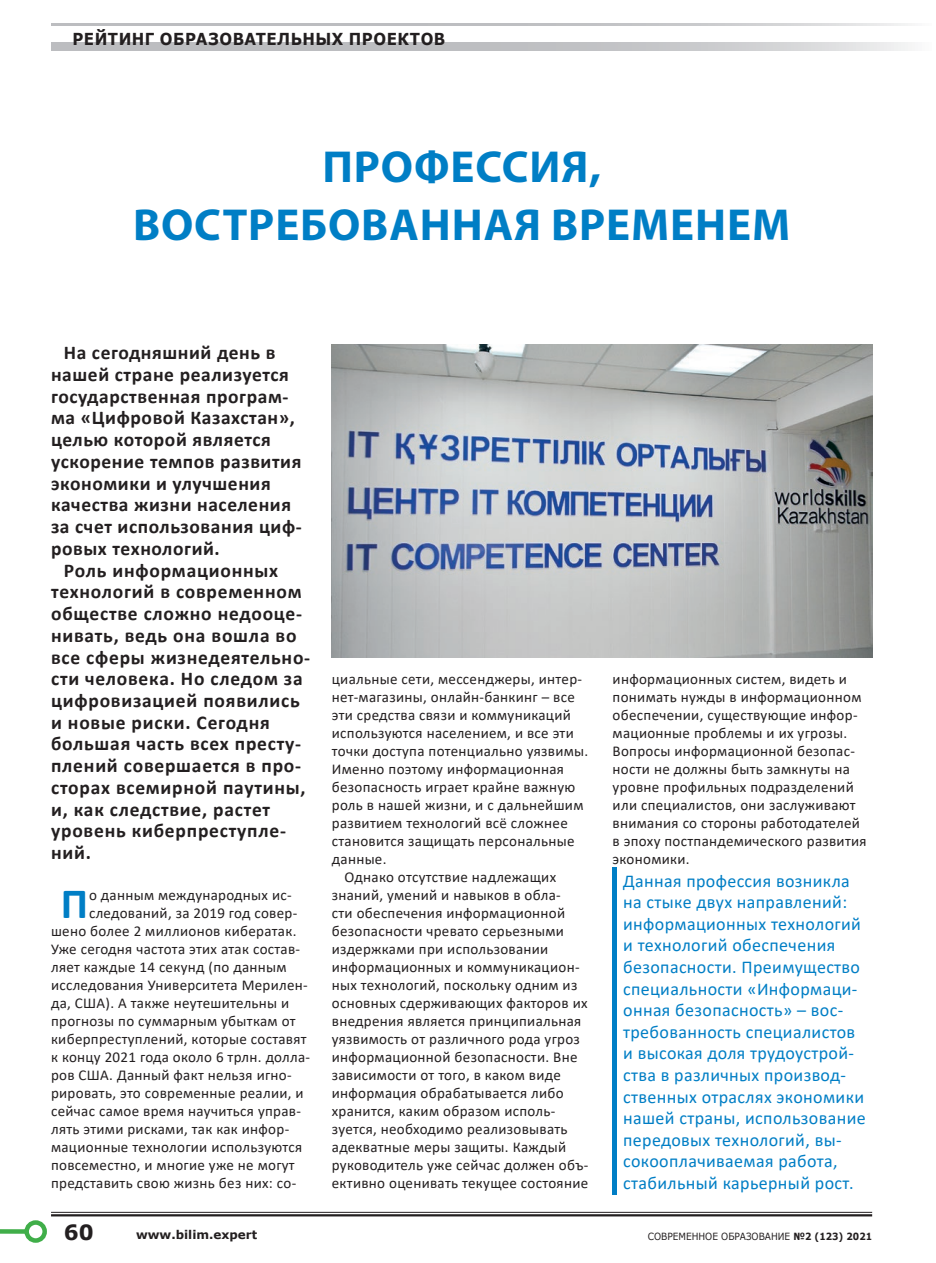
<style>
.page{position:relative;width:936px;height:1263px;background:#fff}
.page>*{position:absolute;margin:0;border:0;box-sizing:border-box;transform-origin:0 0}
.t1{font:700 45px/58.5px "Myriad Pro";letter-spacing:.02em;color:#007ec5;text-align:center}
.t2{font:700 43.35px "Calibri";color:#007ec5}
.t3{font:700 21px "Verdana";color:#231f20}
.t4{font:700 19.5px/21.8px "Calibri";letter-spacing:.035em;color:#231f20}
.t5{font:18px/21.6px "Calibri";letter-spacing:.02em;color:#007ec5}
.t6{font:700 16.5px "Verdana";letter-spacing:.03em;color:#231f20;scale:.91 1}
.t7{font:15px/18px "Calibri";letter-spacing:.02em;color:#231f20}
.t8{font:700 12px "Verdana";color:#231f20}
.t9{font:9.9px "Verdana";color:#231f20;scale:.91 1}
.s1{font-weight:700}
</style>
<div class="page">
<div style="left:612px;top:867px;width:5px;height:328px;background:#007ec5"></div>
<img style="left:332px;top:344px;width:540px;height:313px">
<hr style="left:51px;top:1212px;width:821px;height:1px;background:#231f20">
<hr style="left:51px;top:1214px;width:821px;height:2px;background:#231f20">
<svg style="left:51px;top:43px;width:857px;height:8px;background:#c5c5c8"></svg>
<div style="left:0;top:1229px;width:27px;height:5px;background:#40ae49"></div>
<div style="left:24px;top:1220px;width:23px;height:23px;border:4px solid #40ae49;border-radius:50%"></div>
<hr style="left:51px;top:23px;width:880px;height:3px;background:#bcbdc0">
<p class="t6" style="left:73px;top:27px;width:411px">РЕЙТИНГ ОБРАЗОВАТЕЛЬНЫХ ПРОЕКТОВ</p>
<h1 class="t1" style="left:133px;top:138px;width:658px">ПРОФЕССИЯ,<br>ВОСТРЕБОВАННАЯ ВРЕМЕНЕМ</h1>
<p class="t4" style="left:51px;top:341px;width:252px;text-indent:13px">На сегодняшний день в нашей стране реализуется государственная програм&shy;ма «Цифровой Казахстан», целью которой является ускорение темпов развития экономики и улучшения качества жизни населения за счет использования циф&shy;ровых технологий.</p>
<p class="t4" style="left:51px;top:559px;width:261px;text-indent:13px">Роль информационных технологий в современном обществе сложно недооце&shy;нивать, ведь она вошла во все сферы жизнедеятельно&shy;сти человека. Но следом за цифровизацией появились и новые риски. Сегодня большая часть всех престу&shy;плений совершается в про&shy;сторах всемирной паутины, и, как следствие, растет уровень киберпреступле&shy;ний.</p>
<h2 class="t2" style="left:61px;top:873px;width:29px">П</h2>
<p class="t7" style="left:89px;top:886px;width:204px">о данным международных ис-</p>
<p class="t7" style="left:89px;top:904px;width:210px">следований, за 2019 год совер-</p>
<p class="t7" style="left:51px;top:922px;width:247px">шено более 2 миллионов кибератак.</p>
<p class="t7" style="left:51px;top:940px;width:251px">Уже сегодня частота этих атак состав-</p>
<p class="t7" style="left:51px;top:958px;width:237px">ляет каждые 14 секунд (по данным</p>
<p class="t7" style="left:51px;top:976px;width:258px">исследования Университета Мерилен-</p>
<p class="t7" style="left:51px;top:994px;width:240px">да, США). А также неутешительны и</p>
<p class="t7" style="left:51px;top:1012px;width:246px">прогнозы по суммарным убыткам от</p>
<p class="t7" style="left:51px;top:1030px;width:257px">киберпреступлений, которые составят</p>
<p class="t7" style="left:51px;top:1048px;width:260px">к концу 2021 года около 6 трлн. долла-</p>
<p class="t7" style="left:51px;top:1066px;width:242px">ров США. Данный факт нельзя игно-</p>
<p class="t7" style="left:51px;top:1084px;width:254px">рировать, это современные реалии, и</p>
<p class="t7" style="left:51px;top:1102px;width:251px">сейчас самое время научиться управ-</p>
<p class="t7" style="left:51px;top:1120px;width:240px">лять этими рисками, так как инфор-</p>
<p class="t7" style="left:51px;top:1138px;width:253px">мационные технологии используются</p>
<p class="t7" style="left:51px;top:1156px;width:245px">повсеместно, и многие уже не могут</p>
<p class="t7" style="left:51px;top:1174px;width:247px">представить свою жизнь без них: со-</p>
<p class="t7" style="left:332px;top:670px;width:252px">циальные сети, мессенджеры, интер-</p>
<p class="t7" style="left:332px;top:688px;width:244px">нет-магазины, онлайн-банкинг – все</p>
<p class="t7" style="left:332px;top:706px;width:240px">эти средства связи и коммуникаций</p>
<p class="t7" style="left:332px;top:724px;width:243px">используются населением, и все эти</p>
<p class="t7" style="left:332px;top:742px;width:258px">точки доступа потенциально уязвимы.</p>
<p class="t7" style="left:332px;top:760px;width:234px">Именно поэтому информационная</p>
<p class="t7" style="left:332px;top:778px;width:245px">безопасность играет крайне важную</p>
<p class="t7" style="left:332px;top:796px;width:253px">роль в нашей жизни, и с дальнейшим</p>
<p class="t7" style="left:332px;top:814px;width:237px">развитием технологий всё сложнее</p>
<p class="t7" style="left:332px;top:832px;width:244px">становится защищать персональные</p>
<p class="t7" style="left:332px;top:850px;width:56px">данные.</p>
<p class="t7" style="left:344px;top:868px;width:213px">Однако отсутствие надлежащих</p>
<p class="t7" style="left:332px;top:886px;width:230px">знаний, умений и навыков в обла-</p>
<p class="t7" style="left:332px;top:904px;width:235px">сти обеспечения информационной</p>
<p class="t7" style="left:332px;top:922px;width:234px">безопасности чревато серьезными</p>
<p class="t7" style="left:332px;top:940px;width:218px">издержками при использовании</p>
<p class="t7" style="left:332px;top:958px;width:249px">информационных и коммуникацион-</p>
<p class="t7" style="left:332px;top:976px;width:247px">ных технологий, поскольку одним из</p>
<p class="t7" style="left:332px;top:994px;width:257px">основных сдерживающих факторов их</p>
<p class="t7" style="left:332px;top:1012px;width:251px">внедрения является принципиальная</p>
<p class="t7" style="left:332px;top:1030px;width:249px">уязвимость от различного рода угроз</p>
<p class="t7" style="left:332px;top:1048px;width:247px">информационной безопасности. Вне</p>
<p class="t7" style="left:332px;top:1066px;width:230px">зависимости от того, в каком виде</p>
<p class="t7" style="left:332px;top:1084px;width:233px">информация обрабатывается либо</p>
<p class="t7" style="left:332px;top:1102px;width:225px">хранится, каким образом исполь-</p>
<p class="t7" style="left:332px;top:1120px;width:237px">зуется, необходимо реализовывать</p>
<p class="t7" style="left:332px;top:1138px;width:236px">адекватные меры защиты. Каждый</p>
<p class="t7" style="left:332px;top:1156px;width:258px">руководитель уже сейчас должен объ-</p>
<p class="t7" style="left:332px;top:1174px;width:258px">ективно оценивать текущее состояние</p>
<p class="t7" style="left:612px;top:670px;width:255px">информационных систем, видеть и понимать нужды в информационном обеспечении, существующие инфор&shy;мационные проблемы и их угрозы.<br>Вопросы информационной безопас&shy;ности не должны быть замкнуты на уровне профильных подразделений или специалистов, они заслуживают внимания со стороны работодателей в эпоху постпандемического развития экономики.</p>
<p class="t5" style="left:623px;top:869px;width:244px">Данная профессия возникла на стыке двух направлений: информационных технологий и технологий обеспечения безопасности. Преимущество специальности «Информаци&shy;онная безопасность» – вос&shy;требованность специалистов и высокая доля трудоустрой&shy;ства в различных производ&shy;ственных отраслях экономики нашей страны, использование передовых технологий, вы&shy;сокооплачиваемая работа, стабильный карьерный рост.</p>
<h3 class="t3" style="left:64px;top:1217px;width:31px">60</h3>
<p class="t8" style="left:136px;top:1226px;width:123px">www.bilim.expert</p>
<p class="t9" style="left:647px;top:1229px;width:248px">СОВРЕМЕННОЕ ОБРАЗОВАНИЕ <span class="s1">№2 (123) 2021</span></p>
</div>
